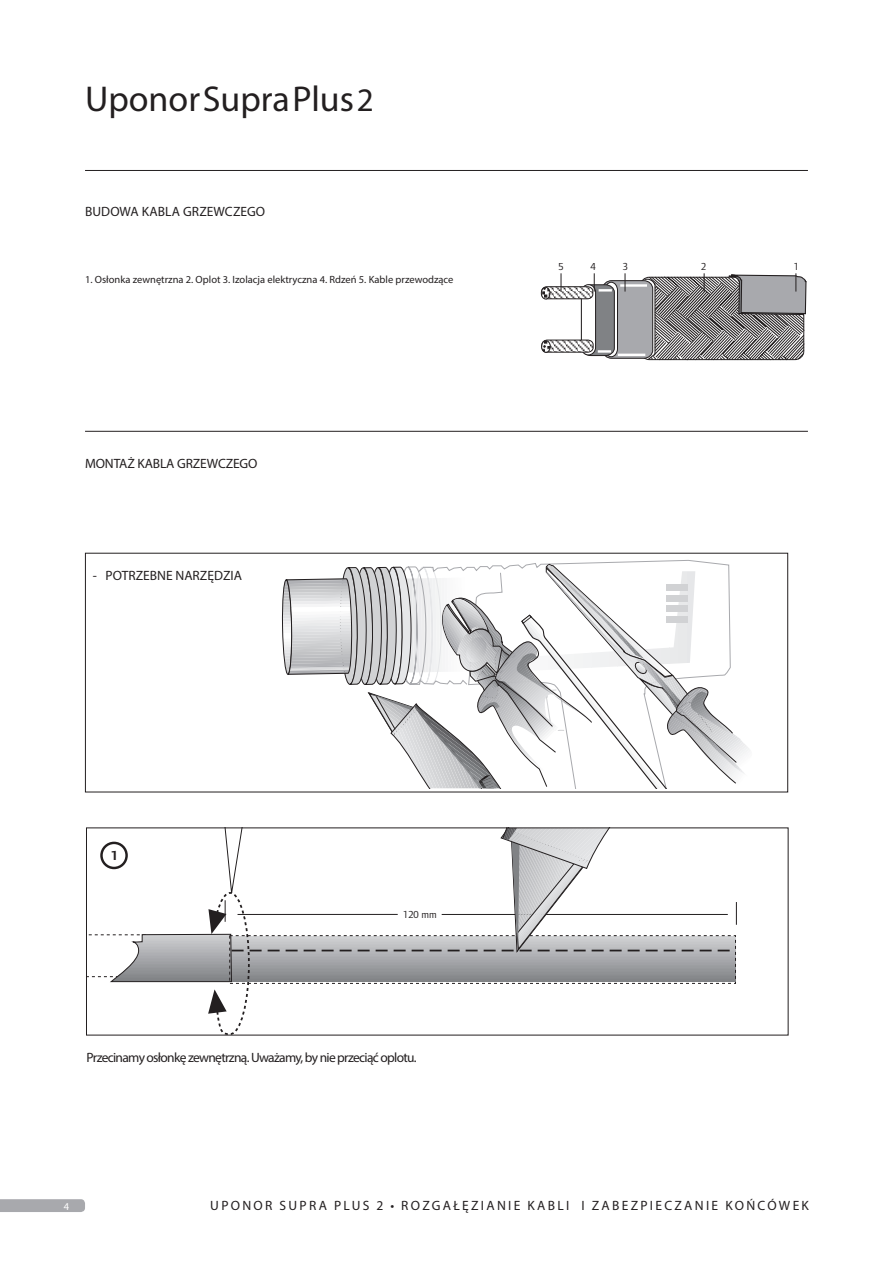
<style>
.page{position:relative;width:893px;height:1263px;background:#fff}
.page>*{position:absolute;margin:0;border:0;box-sizing:border-box;transform-origin:0 0}
.t1{font:36px "Myriad Pro";color:#231f20}
.t2{font:13.5px "Myriad Pro";color:#231f20}
.t3{font:13.5px "Myriad Pro";letter-spacing:.17em;color:#231f20}
.t4{font:13.5px "Myriad Pro";letter-spacing:-.05em;color:#231f20}
.t5{font:700 13.5px "Foundry Form Sans";color:#231f20}
.t6{font:10.5px "Myriad Pro";color:#231f20}
.t7{font:10.5px "Foundry Form Sans";color:#231f20}
.t8{font:10.5px "Myriad Pro";color:#fff}
.s1{font-size:33px}
</style>
<div class="page">
<svg style="left:0;top:1199px;width:85px;height:13px"></svg>
<hr style="left:85px;top:170px;width:723px;height:1px;background:#231f20">
<svg style="left:88px;top:829px;width:649px;height:204px"></svg>
<svg style="left:101px;top:843px;width:26px;height:25px"></svg>
<div style="left:100px;top:842px;width:28px;height:27px;border:2px solid #231f20;border-radius:50%"></div>
<svg style="left:282px;top:562px;width:467px;height:227px"></svg>
<div style="left:603px;top:281px;width:50px;height:77px;background:#a8a9ad;border-radius:9px"></div>
<div style="left:602px;top:280px;width:51px;height:79px;border:1px solid #231f20;border-radius:9px"></div>
<hr style="left:620px;top:284px;width:27px;height:3px;background:#fff">
<hr style="left:618px;top:354px;width:27px;height:2px;background:#fff">
<svg style="left:643px;top:273px;width:164px;height:88px;background:#919091"></svg>
<svg style="left:625px;top:273px;width:1px;height:19px"></svg>
<svg style="left:541px;top:273px;width:77px;height:85px"></svg>
<hr style="left:85px;top:431px;width:723px;height:1px;background:#231f20">
<h1 class="t1" style="left:85px;top:77px;width:290px">Uponor Supra Plus <span class="s1">2</span></h1>
<p class="t2" style="left:85px;top:203px;width:182px">BUDOWA KABLA GRZEWCZEGO</p>
<p class="t6" style="left:85px;top:272px;width:370px">1. Osłonka zewnętrzna 2. Oplot 3. Izolacja elektryczna 4. Rdzeń 5. Kable przewodzące</p>
<p class="t2" style="left:85px;top:455px;width:174px">MONTAŻ KABLA GRZEWCZEGO</p>
<p class="t2" style="left:93px;top:567px;width:151px">- POTRZEBNE NARZĘDZIA</p>
<p class="t7" style="left:558px;top:261px;width:7px">5</p>
<p class="t7" style="left:591px;top:261px;width:7px">4</p>
<p class="t7" style="left:623px;top:261px;width:7px">3</p>
<p class="t7" style="left:701px;top:261px;width:7px">2</p>
<p class="t7" style="left:794px;top:261px;width:7px">1</p>
<p class="t5" style="left:111px;top:847px;width:9px">1</p>
<p class="t7" style="left:403px;top:908px;width:35px">120 mm</p>
<p class="t4" style="left:87px;top:1049px;width:332px">Przecinamy osłonkę zewnętrzną. Uważamy, by nie przeciąć oplotu.</p>
<p class="t8" style="left:64px;top:1199px;width:7px">4</p>
<p class="t3" style="left:210px;top:1197px;width:600px">UPONOR SUPRA PLUS 2 • ROZGAŁĘZIANIE KABLI I ZABEZPIECZANIE KOŃCÓWEK</p>
</div>
